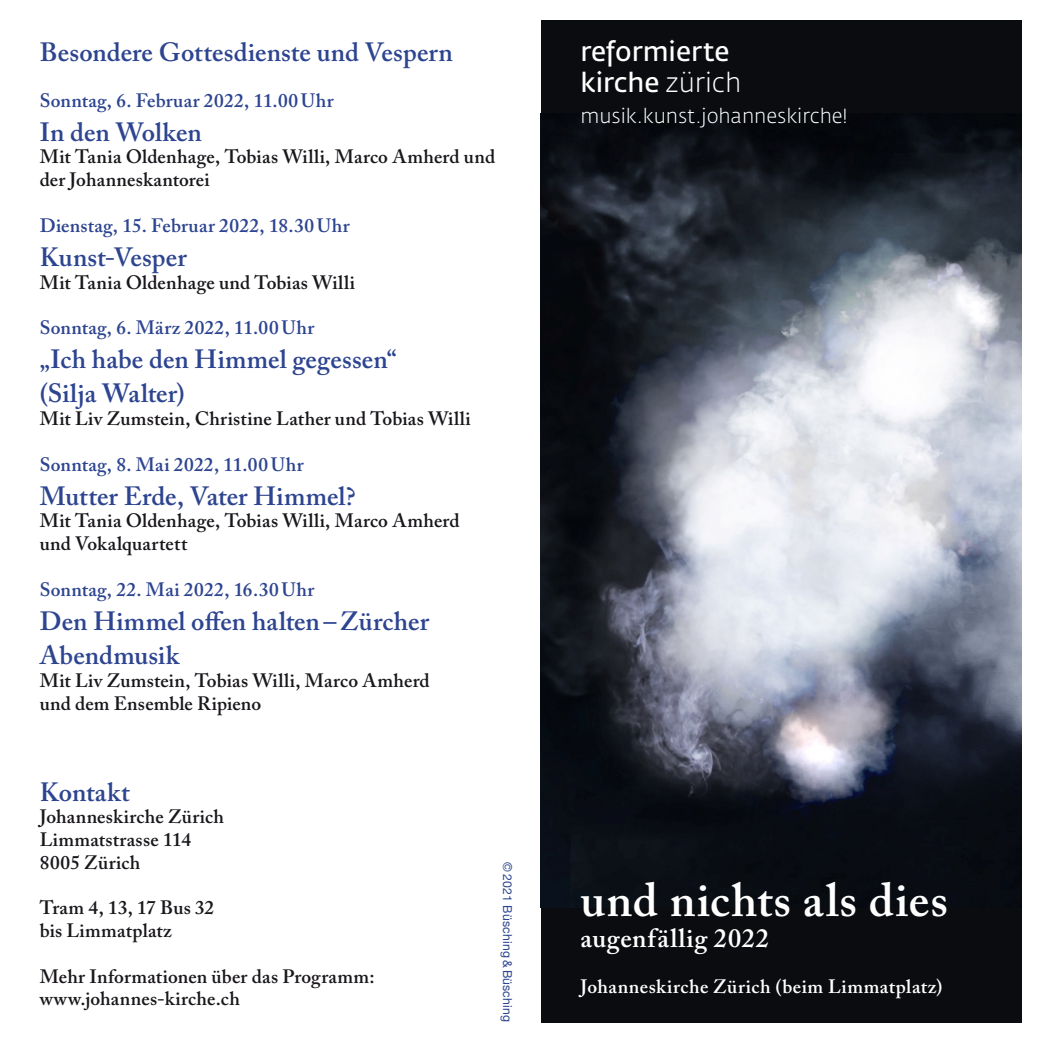
<style>
.page{position:relative;width:1042px;height:1042px;background:#fff}
.page>*{position:absolute;margin:0;border:0;box-sizing:border-box;transform-origin:0 0}
.t1{font:600 47.25px "Adobe Caslon Pro";letter-spacing:.025em;color:#fff}
.t2{font:26.95px/31.3px "Fedra Sans Std";color:#fff}
.t3{font:600 26.25px/34.1px "Adobe Caslon Pro";letter-spacing:.005em;color:#2d4490}
.t4{font:600 26.25px "Adobe Caslon Pro";letter-spacing:.03em;color:#fff}
.t5{font:300 20.12px "Fedra Sans Std";color:#fff}
.t6{font:600 19.25px/22.8px "Adobe Caslon Pro";letter-spacing:.01em;color:#1a171c}
.t7{font:600 19.25px "Adobe Caslon Pro";letter-spacing:.02em;color:#2d4490}
.t8{font:600 19.25px "Adobe Caslon Pro";letter-spacing:.03em;color:#fff}
.t9{font:12.25px "Helvetica Neue";letter-spacing:.015em;color:#2d4490}
.s1{font-weight:300}
</style>
<div class="page">
<div style="left:541px;top:20px;width:480px;height:1002px;background:#0b0c0f"></div>
<img style="left:541px;top:114px;width:480px;height:793px">
<h3 class="t3" style="left:40px;top:35px;width:415px">Besondere Gottesdienste und Vespern</h3>
<p class="t7" style="left:40px;top:89px;width:295px">Sonntag, 6. Februar 2022, 11.00Uhr</p>
<h3 class="t3" style="left:40px;top:114px;width:164px">In den Wolken</h3>
<p class="t6" style="left:40px;top:145px;width:457px">Mit Tania Oldenhage, Tobias Willi, Marco Amherd und der Johanneskantorei</p>
<p class="t7" style="left:40px;top:214px;width:311px">Dienstag, 15. Februar 2022, 18.30Uhr</p>
<h3 class="t3" style="left:40px;top:240px;width:149px">Kunst-Vesper</h3>
<p class="t6" style="left:40px;top:270px;width:317px">Mit Tania Oldenhage und Tobias Willi</p>
<p class="t7" style="left:40px;top:316px;width:276px">Sonntag, 6. März 2022, 11.00Uhr</p>
<h3 class="t3" style="left:40px;top:342px;width:358px">„Ich habe den Himmel gegessen“ (Silja Walter)</h3>
<p class="t6" style="left:40px;top:407px;width:432px">Mit Liv Zumstein, Christine Lather und Tobias Willi</p>
<p class="t7" style="left:40px;top:453px;width:265px">Sonntag, 8. Mai 2022, 11.00Uhr</p>
<h3 class="t3" style="left:40px;top:478px;width:317px">Mutter Erde, Vater Himmel?</h3>
<p class="t6" style="left:40px;top:509px;width:421px">Mit Tania Oldenhage, Tobias Willi, Marco Amherd und Vokalquartett</p>
<p class="t7" style="left:40px;top:578px;width:276px">Sonntag, 22. Mai 2022, 16.30Uhr</p>
<h3 class="t3" style="left:40px;top:604px;width:391px">Den Himmel offen halten–Zürcher<br>Abendmusik</h3>
<p class="t6" style="left:40px;top:669px;width:392px">Mit Liv Zumstein, Tobias Willi, Marco Amherd und dem Ensemble Ripieno</p>
<h3 class="t3" style="left:40px;top:774px;width:92px">Kontakt</h3>
<p class="t6" style="left:40px;top:805px;width:186px">Johanneskirche Zürich<br>Limmatstrasse 114<br>8005 Zürich</p>
<p class="t6" style="left:40px;top:896px;width:176px">Tram 4, 13, 17 Bus 32 bis Limmatplatz</p>
<p class="t6" style="left:40px;top:964px;width:336px">Mehr Informationen über das Programm: www.johannes-kirche.ch</p>
<p class="t9" style="left:516px;top:862px;width:161px;rotate:90deg">© 2021 Büsching&amp;Büsching</p>
<h2 class="t2" style="left:580px;top:36px;width:162px">reformierte kirche <span class="s1">zürich</span></h2>
<p class="t5" style="left:580px;top:104px;width:269px">musik.kunst.johanneskirche!</p>
<h1 class="t1" style="left:580px;top:871px;width:369px">und nichts als dies</h1>
<h3 class="t4" style="left:580px;top:923px;width:190px">augenfällig 2022</h3>
<p class="t8" style="left:580px;top:975px;width:363px">Johanneskirche Zürich (beim Limmatplatz)</p>
</div>
